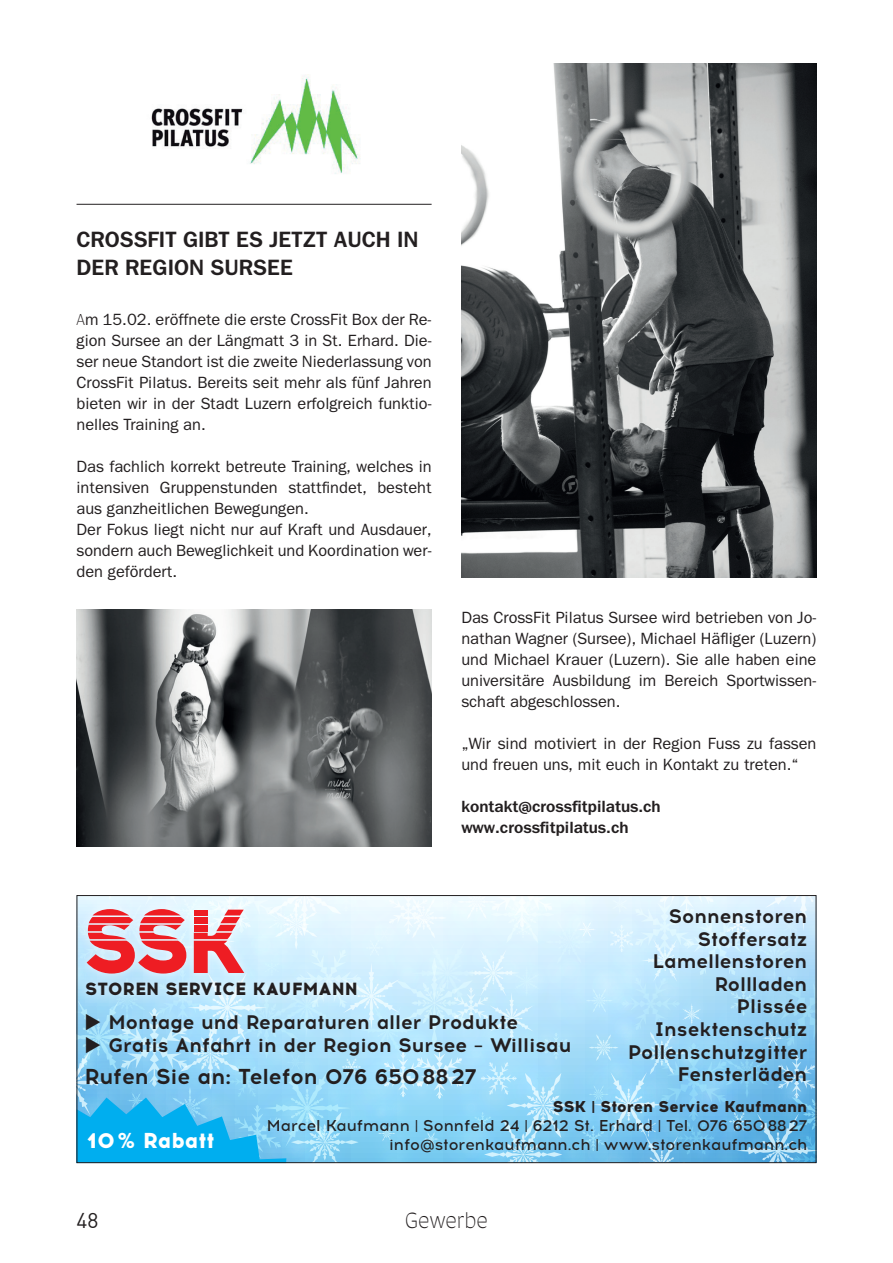
<style>
.page{position:relative;width:893px;height:1263px;background:#fff}
.page>*{position:absolute;margin:0;border:0;box-sizing:border-box;transform-origin:0 0}
.t1{font:700 22.5px/28.5px "Tee Franklin";color:#231f20}
.t2{font:700 21.6px "Acrom";color:#231f20}
.t3{font:800 21.6px "Acrom";color:#fff}
.t4{font:100 21px "Signo";color:#231f20}
.t5{font:21px "DIN Offc";color:#231f20}
.t6{font:700 19.65px/22.5px "Acrom";color:#231f20;text-align:right}
.t7{font:800 17.55px "Acrom";color:#231f20}
.t8{font:500 16.5px/21px "Tee Franklin";color:#231f20;text-align:justify}
.t9{font:700 16.5px/21px "Tee Franklin";color:#231f20}
.t10{font:500 15.75px "Acrom";color:#231f20}
.t11{font:800 15.75px "Acrom";color:#231f20}
.s1{font-weight:300;font-size:16.2px}
</style>
<div class="page">
<hr style="left:77px;top:204px;width:355px;height:1px;background:#231f20">
<img style="left:151px;top:76px;width:209px;height:98px">
<img style="left:77px;top:610px;width:355px;height:236px">
<img style="left:461px;top:64px;width:355px;height:514px">
<svg style="left:79px;top:895px;width:738px;height:268px;background:#a9d8f2"></svg>
<div style="left:77px;top:895px;width:739px;height:268px;border:1px solid #231f20"></div>
<h1 class="t1" style="left:77px;top:225px;width:344px">CROSSFIT GIBT ES JETZT AUCH IN<br>DER REGION SURSEE</h1>
<p class="t8" style="left:77px;top:308px;width:357px"><span class="s1">A</span>m 15.02. eröffnete die erste CrossFit Box der Re&shy;gion Sursee an der Längmatt 3 in St. Erhard. Die&shy;ser neue Standort ist die zweite Niederlassung von CrossFit Pilatus. Bereits seit mehr als fünf Jahren bieten wir in der Stadt Luzern erfolgreich funktio&shy;nelles Training an.</p>
<p class="t8" style="left:77px;top:455px;width:357px;text-align:left">Das fachlich korrekt betreute Training, welches in intensiven Gruppenstunden stattfindet, besteht aus ganzheitlichen Bewegungen.<br>Der Fokus liegt nicht nur auf Kraft und Ausdauer, sondern auch Beweglichkeit und Koordination wer&shy;den gefördert.</p>
<p class="t8" style="left:461px;top:607px;width:357px">Das CrossFit Pilatus Sursee wird betrieben von Jo&shy;nathan Wagner (Sursee), Michael Häfliger (Luzern) und Michael Krauer (Luzern). Sie alle haben eine universitäre Ausbildung im Bereich Sportwissen&shy;schaft abgeschlossen.</p>
<p class="t8" style="left:461px;top:733px;width:357px">„Wir sind motiviert in der Region Fuss zu fassen und freuen uns, mit euch in Kontakt zu treten.“</p>
<p class="t9" style="left:461px;top:796px;width:201px">kontakt@crossfitpilatus.ch www.crossfitpilatus.ch</p>
<p class="t6" style="left:628px;top:905px;width:181px">Sonnenstoren<br>Stoffersatz<br>Lamellenstoren<br>Rollladen<br>Plissée<br>Insektenschutz<br>Pollenschutzgitter<br>Fensterläden</p>
<p class="t11" style="left:553px;top:1095px;width:256px">SSK | Storen Service Kaufmann</p>
<p class="t10" style="left:267px;top:1115px;width:542px">Marcel Kaufmann | Sonnfeld 24 | 6212 St. Erhard | Tel. 076 6508827</p>
<p class="t7" style="left:85px;top:976px;width:274px">STOREN SERVICE KAUFMANN</p>
<p class="t6" style="left:85px;top:1011px;width:435px">◆ Montage und Reparaturen aller Produkte</p>
<p class="t6" style="left:85px;top:1034px;width:488px">◆ Gratis Anfahrt in der Region Sursee – Willisau</p>
<h2 class="t2" style="left:85px;top:1060px;width:394px">Rufen Sie an: Telefon 076 6508827</h2>
<h2 class="t3" style="left:87px;top:1124px;width:129px">10% Rabatt</h2>
<p class="t10" style="left:389px;top:1133px;width:420px">info@storenkaufmann.ch | www.storenkaufmann.ch</p>
<p class="t5" style="left:77px;top:1207px;width:23px">48</p>
<p class="t4" style="left:405px;top:1207px;width:84px">Gewerbe</p>
</div>
